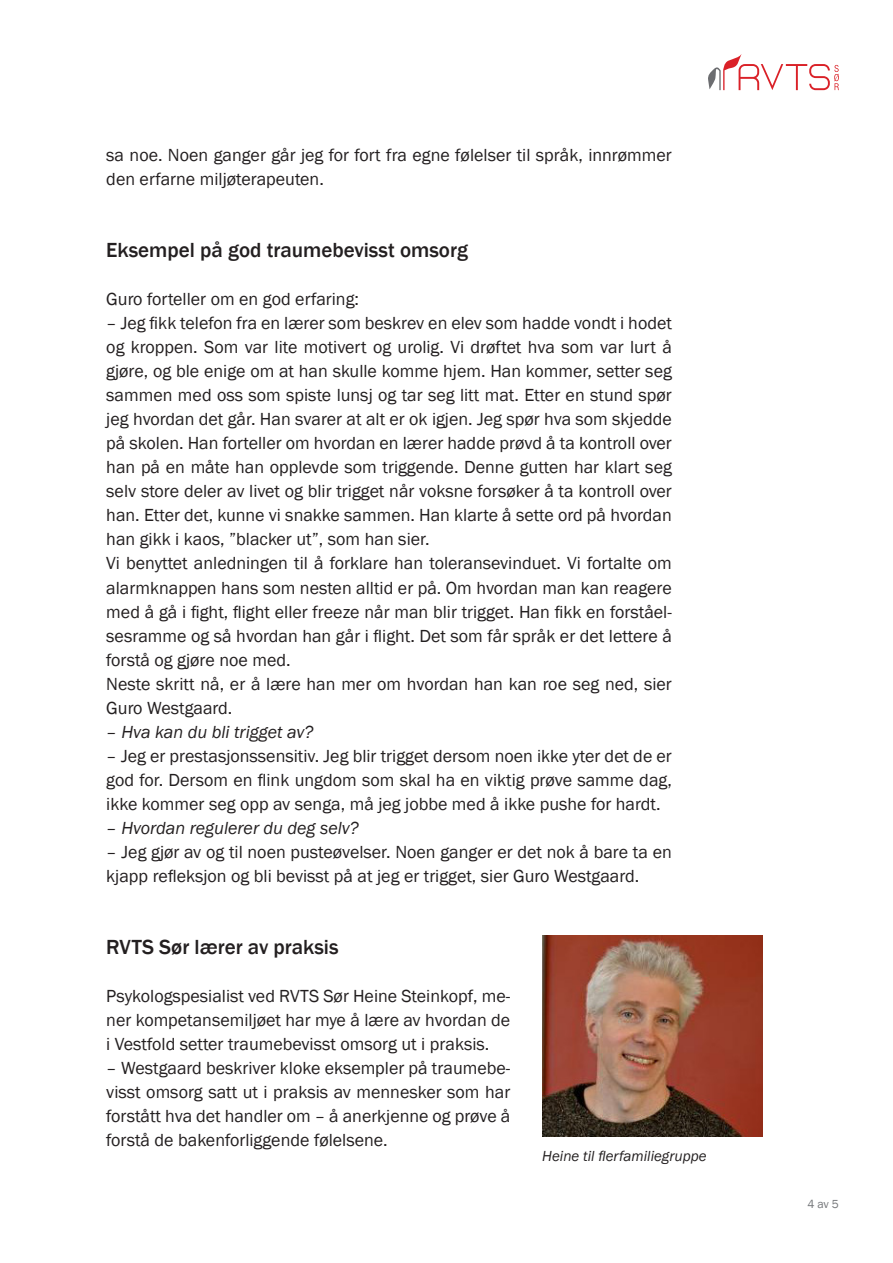
<style>
.page{position:relative;width:893px;height:1263px;background:#fff}
.page>*{position:absolute;margin:0;border:0;box-sizing:border-box;transform-origin:0 0}
.t1{font:500 21px "Franklin Gothic";color:#231f20}
.t2{font:18px/24px "Franklin Gothic";color:#231f20;text-align:justify}
.t3{font:italic 18px "Franklin Gothic";color:#231f20}
.t4{font:italic 15px "Franklin Gothic";color:#231f20}
.t5{font:12px "Franklin Gothic";color:#76787b}
</style>
<div class="page">
<svg style="left:708px;top:54px;width:131px;height:36px"></svg>
<img style="left:542px;top:935px;width:221px;height:202px">
<p class="t2" style="left:106px;top:144px;width:567px">sa noe. Noen ganger går jeg for fort fra egne følelser til språk, innrømmer den erfarne miljøterapeuten.</p>
<p class="t1" style="left:106px;top:237px;width:363px">Eksempel på god traumebevisst omsorg</p>
<p class="t2" style="left:106px;top:288px;width:254px">Guro forteller om en god erfaring:</p>
<p class="t2" style="left:106px;top:312px;width:567px">– Jeg fikk telefon fra en lærer som beskrev en elev som hadde vondt i hodet og kroppen. Som var lite motivert og urolig. Vi drøftet hva som var lurt å gjøre, og ble enige om at han skulle komme hjem. Han kommer, setter seg sammen med oss som spiste lunsj og tar seg litt mat. Etter en stund spør jeg hvordan det går. Han svarer at alt er ok igjen. Jeg spør hva som skjedde på skolen. Han forteller om hvordan en lærer hadde prøvd å ta kontroll over han på en måte han opplevde som triggende. Denne gutten har klart seg selv store deler av livet og blir trigget når voksne forsøker å ta kontroll over han. Etter det, kunne vi snakke sammen. Han klarte å sette ord på hvordan han gikk i kaos, ”blacker ut”, som han sier.</p>
<p class="t2" style="left:106px;top:552px;width:567px">Vi benyttet anledningen til å forklare han toleransevinduet. Vi fortalte om alarmknappen hans som nesten alltid er på. Om hvordan man kan reagere med å gå i fight, flight eller freeze når man blir trigget. Han fikk en forståel&shy;sesramme og så hvordan han går i flight. Det som får språk er det lettere å forstå og gjøre noe med.</p>
<p class="t2" style="left:106px;top:672px;width:567px">Neste skritt nå, er å lære han mer om hvordan han kan roe seg ned, sier<br>Guro Westgaard.</p>
<p class="t3" style="left:106px;top:720px;width:209px">– Hva kan du bli trigget av?</p>
<p class="t2" style="left:106px;top:744px;width:567px">– Jeg er prestasjonssensitiv. Jeg blir trigget dersom noen ikke yter det de er god for. Dersom en flink ungdom som skal ha en viktig prøve samme dag, ikke kommer seg opp av senga, må jeg jobbe med å ikke pushe for hardt.</p>
<p class="t3" style="left:106px;top:816px;width:254px">– Hvordan regulerer du deg selv?</p>
<p class="t2" style="left:106px;top:840px;width:567px">– Jeg gjør av og til noen pusteøvelser. Noen ganger er det nok å bare ta en kjapp refleksjon og bli bevisst på at jeg er trigget, sier Guro Westgaard.</p>
<p class="t1" style="left:106px;top:933px;width:234px">RVTS Sør lærer av praksis</p>
<p class="t2" style="left:106px;top:984px;width:405px">Psykologspesialist ved RVTS Sør Heine Steinkopf, me&shy;ner kompetansemiljøet har mye å lære av hvordan de i Vestfold setter traumebevisst omsorg ut i praksis.</p>
<p class="t2" style="left:106px;top:1056px;width:405px">– Westgaard beskriver kloke eksempler på traumebe&shy;visst omsorg satt ut i praksis av mennesker som har forstått hva det handler om – å anerkjenne og prøve å forstå de bakenforliggende følelsene.</p>
<p class="t4" style="left:542px;top:1146px;width:166px">Heine til flerfamiliegruppe</p>
<p class="t5" style="left:807px;top:1197px;width:33px">4 av 5</p>
</div>
